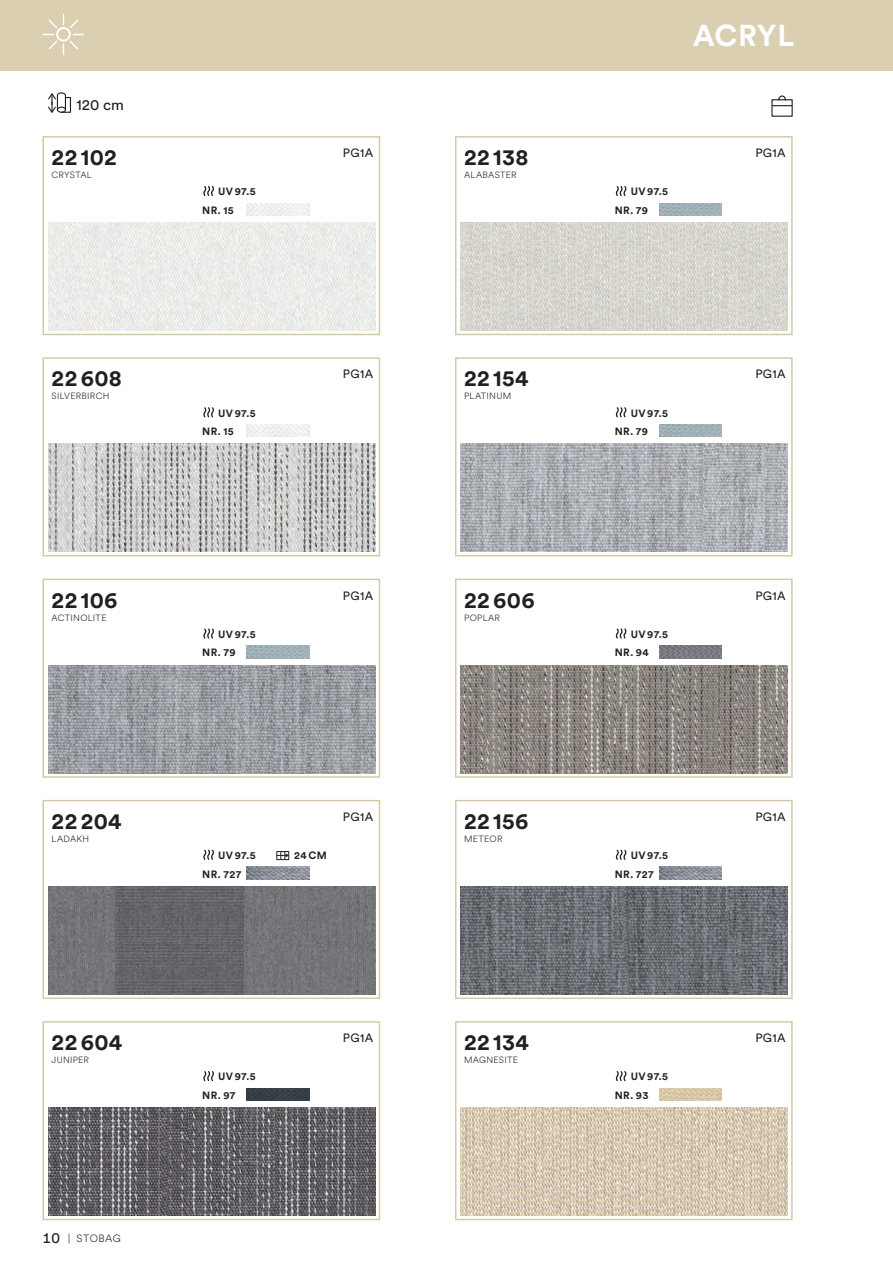
<style>
.page{position:relative;width:893px;height:1263px;background:#fff}
.page>*{position:absolute;margin:0;border:0;box-sizing:border-box;transform-origin:0 0}
.t1{font:700 30px "Circular XX";letter-spacing:.01em;color:#fff}
.t2{font:700 22.5px "Circular XX";letter-spacing:.015em;color:#231f20}
.t3{font:15px "Circular XX";color:#231f20}
.t4{font:12px "Circular XX";letter-spacing:.03em;color:#231f20}
.t5{font:700 10.5px "Circular XX";letter-spacing:.04em;color:#231f20}
.t6{font:300 10.5px "Circular XX";letter-spacing:.04em;color:#231f20}
.t7{font:300 9px "Circular XX";letter-spacing:.03em;color:#231f20}
.s1{font-weight:400;font-size:15px}
</style>
<div class="page">
<svg style="left:771px;top:95px;width:22px;height:22px"></svg>
<svg style="left:203px;top:186px;width:11px;height:10px"></svg>
<svg style="left:203px;top:407px;width:11px;height:11px"></svg>
<svg style="left:203px;top:628px;width:11px;height:11px"></svg>
<svg style="left:203px;top:849px;width:11px;height:11px"></svg>
<svg style="left:203px;top:1071px;width:11px;height:11px"></svg>
<img style="left:247px;top:203px;width:62px;height:13px">
<img style="left:247px;top:424px;width:62px;height:13px">
<img style="left:247px;top:646px;width:62px;height:12px">
<img style="left:247px;top:867px;width:62px;height:12px">
<img style="left:247px;top:1088px;width:62px;height:13px">
<div style="left:277px;top:851px;width:12px;height:9px;border:1px solid #231f20"></div>
<svg style="left:277px;top:851px;width:12px;height:8px"></svg>
<svg style="left:615px;top:186px;width:12px;height:10px"></svg>
<svg style="left:615px;top:407px;width:12px;height:11px"></svg>
<svg style="left:615px;top:628px;width:12px;height:11px"></svg>
<svg style="left:615px;top:849px;width:12px;height:11px"></svg>
<svg style="left:615px;top:1071px;width:12px;height:11px"></svg>
<img style="left:659px;top:203px;width:63px;height:13px">
<img style="left:659px;top:424px;width:63px;height:13px">
<img style="left:659px;top:646px;width:63px;height:12px">
<img style="left:659px;top:867px;width:63px;height:12px">
<img style="left:659px;top:1088px;width:63px;height:13px">
<div style="left:43px;top:136px;width:337px;height:199px;border:2px solid #bbaa72"></div>
<div style="left:43px;top:357px;width:337px;height:199px;border:2px solid #bbaa72"></div>
<div style="left:43px;top:579px;width:337px;height:199px;border:2px solid #bbaa72"></div>
<div style="left:43px;top:800px;width:337px;height:199px;border:2px solid #bbaa72"></div>
<div style="left:43px;top:1021px;width:337px;height:199px;border:2px solid #bbaa72"></div>
<div style="left:455px;top:136px;width:338px;height:199px;border:2px solid #bbaa72"></div>
<div style="left:455px;top:357px;width:338px;height:199px;border:2px solid #bbaa72"></div>
<div style="left:455px;top:579px;width:338px;height:199px;border:2px solid #bbaa72"></div>
<div style="left:455px;top:800px;width:338px;height:199px;border:2px solid #bbaa72"></div>
<div style="left:455px;top:1021px;width:338px;height:199px;border:2px solid #bbaa72"></div>
<img style="left:48px;top:223px;width:327px;height:108px">
<img style="left:48px;top:444px;width:327px;height:108px">
<img style="left:48px;top:665px;width:327px;height:108px">
<img style="left:48px;top:886px;width:327px;height:108px">
<img style="left:48px;top:1107px;width:327px;height:108px">
<img style="left:461px;top:223px;width:326px;height:108px">
<img style="left:461px;top:444px;width:326px;height:108px">
<img style="left:461px;top:665px;width:326px;height:108px">
<img style="left:461px;top:886px;width:326px;height:108px">
<img style="left:461px;top:1107px;width:326px;height:108px">
<div style="left:0;top:0;width:893px;height:70px;background:#dacfb0"></div>
<svg style="left:48px;top:92px;width:23px;height:21px"></svg>
<svg style="left:42px;top:14px;width:42px;height:41px"></svg>
<h1 class="t1" style="left:693px;top:15px;width:102px">ACRYL</h1>
<h3 class="t3" style="left:77px;top:95px;width:49px">120 cm</h3>
<h2 class="t2" style="left:52px;top:142px;width:67px">22 102</h2>
<p class="t4" style="left:343px;top:145px;width:32px">PG1A</p>
<h2 class="t2" style="left:464px;top:142px;width:66px">22 138</h2>
<p class="t4" style="left:755px;top:145px;width:32px">PG1A</p>
<p class="t7" style="left:52px;top:169px;width:42px">CRYSTAL</p>
<p class="t7" style="left:464px;top:169px;width:54px">ALABASTER</p>
<p class="t5" style="left:218px;top:184px;width:39px">UV97.5</p>
<p class="t5" style="left:631px;top:184px;width:39px">UV97.5</p>
<p class="t5" style="left:202px;top:203px;width:33px">NR. 15</p>
<p class="t5" style="left:615px;top:203px;width:35px">NR. 79</p>
<h2 class="t2" style="left:52px;top:363px;width:72px">22608</h2>
<p class="t4" style="left:343px;top:366px;width:32px">PG1A</p>
<h2 class="t2" style="left:464px;top:363px;width:66px">22 154</h2>
<p class="t4" style="left:755px;top:366px;width:32px">PG1A</p>
<p class="t7" style="left:52px;top:390px;width:59px">SILVERBIRCH</p>
<p class="t7" style="left:464px;top:390px;width:49px">PLATINUM</p>
<p class="t5" style="left:218px;top:406px;width:39px">UV97.5</p>
<p class="t5" style="left:631px;top:406px;width:39px">UV97.5</p>
<p class="t5" style="left:202px;top:424px;width:33px">NR. 15</p>
<p class="t5" style="left:615px;top:424px;width:35px">NR. 79</p>
<h2 class="t2" style="left:52px;top:584px;width:68px">22 106</h2>
<p class="t4" style="left:343px;top:587px;width:32px">PG1A</p>
<h2 class="t2" style="left:464px;top:584px;width:72px">22606</h2>
<p class="t4" style="left:755px;top:587px;width:32px">PG1A</p>
<p class="t7" style="left:52px;top:611px;width:56px">ACTINOLITE</p>
<p class="t7" style="left:464px;top:611px;width:38px">POPLAR</p>
<p class="t5" style="left:218px;top:627px;width:39px">UV97.5</p>
<p class="t5" style="left:631px;top:627px;width:39px">UV97.5</p>
<p class="t5" style="left:202px;top:646px;width:35px">NR. 79</p>
<p class="t5" style="left:615px;top:646px;width:36px">NR. 94</p>
<h2 class="t2" style="left:52px;top:805px;width:72px">22 204</h2>
<p class="t4" style="left:343px;top:809px;width:32px">PG1A</p>
<h2 class="t2" style="left:464px;top:805px;width:66px">22 156</h2>
<p class="t4" style="left:755px;top:809px;width:32px">PG1A</p>
<p class="t7" style="left:52px;top:833px;width:39px">LADAKH</p>
<p class="t7" style="left:464px;top:833px;width:40px">METEOR</p>
<p class="t5" style="left:218px;top:848px;width:39px">UV97.5</p>
<p class="t5" style="left:294px;top:848px;width:34px">24CM</p>
<p class="t5" style="left:631px;top:848px;width:39px">UV97.5</p>
<p class="t5" style="left:202px;top:867px;width:41px">NR. 727</p>
<p class="t5" style="left:615px;top:867px;width:41px">NR. 727</p>
<h2 class="t2" style="left:52px;top:1027px;width:72px">22604</h2>
<p class="t4" style="left:343px;top:1030px;width:32px">PG1A</p>
<h2 class="t2" style="left:464px;top:1027px;width:66px">22 134</h2>
<p class="t4" style="left:755px;top:1030px;width:32px">PG1A</p>
<p class="t7" style="left:52px;top:1054px;width:39px">JUNIPER</p>
<p class="t7" style="left:464px;top:1054px;width:55px">MAGNESITE</p>
<p class="t5" style="left:218px;top:1069px;width:39px">UV97.5</p>
<p class="t5" style="left:631px;top:1069px;width:39px">UV97.5</p>
<p class="t5" style="left:202px;top:1088px;width:35px">NR. 97</p>
<p class="t5" style="left:615px;top:1088px;width:35px">NR. 93</p>
<p class="t6" style="left:43px;top:1231px;width:80px"><span class="s1">10</span> | STOBAG</p>
</div>
